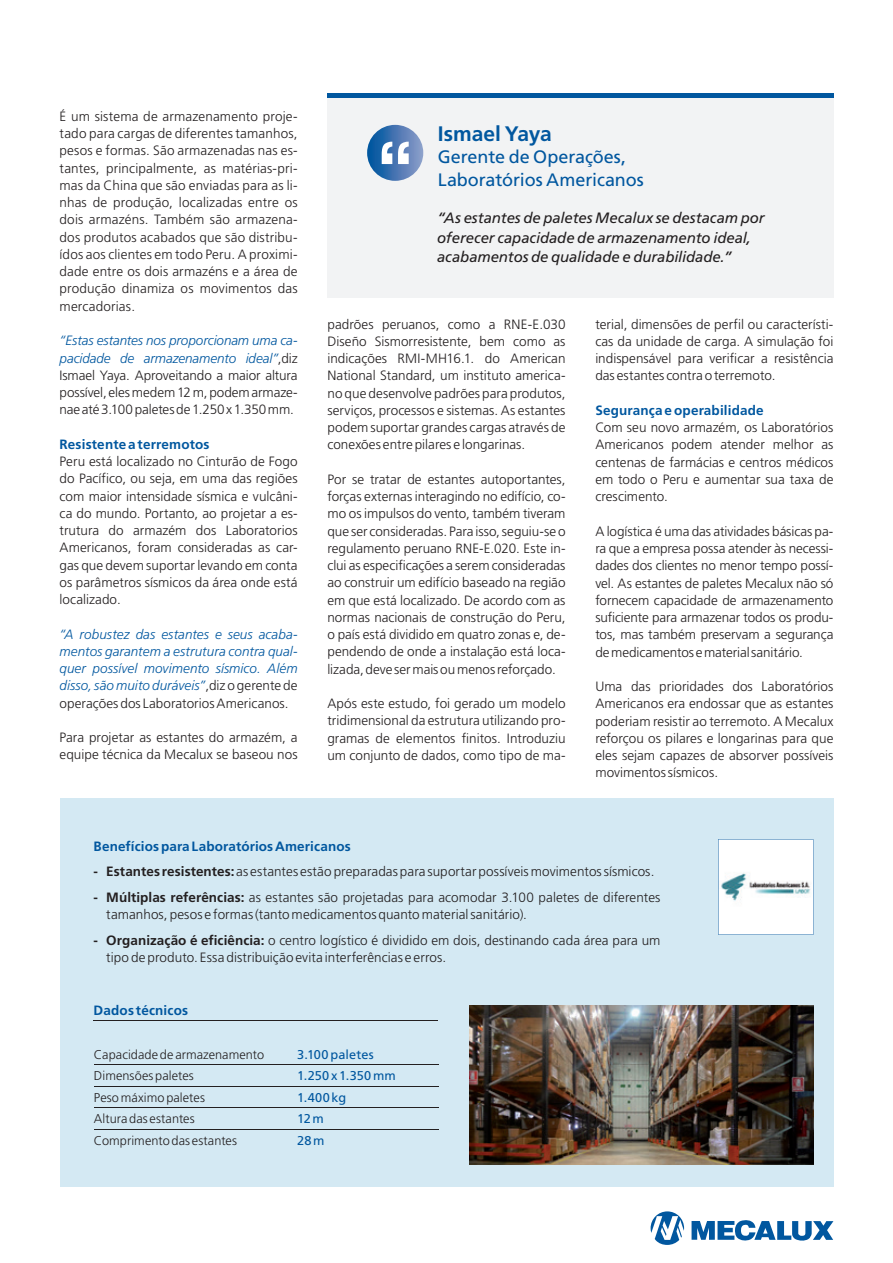
<style>
.page{position:relative;width:893px;height:1263px;background:#fff}
.page>*{position:absolute;margin:0;border:0;box-sizing:border-box;transform-origin:0 0}
.t1{font:700 21px "Frutiger LT Std";letter-spacing:-.005em;color:#01579f}
.t2{font:18px/22.5px "Frutiger LT Std";color:#01579f}
.t3{font:italic 15px/19.5px "Frutiger LT Std";letter-spacing:-.01em;color:#231f20}
.t4{font:300 13.5px/17.2px "Frutiger LT Std";letter-spacing:.005em;color:#231f20;text-align:justify}
.t5{font:italic 300 13.5px/17.2px "Frutiger LT Std";letter-spacing:.005em;color:#01579f;text-align:justify}
.t6{font:700 13.5px "Frutiger LT Std";letter-spacing:.01em;color:#01579f}
.t7{font:300 12.75px "Frutiger LT Std";letter-spacing:.005em;color:#231f20}
.t8{font:12.75px "Frutiger LT Std";letter-spacing:.01em;color:#01579f}
.s1{font-style:italic;color:#01579f}
.s2{font-style:normal;color:#231f20}
.s3{font-weight:700}
</style>
<div class="page">
<svg style="left:651px;top:1211px;width:33px;height:34px"></svg>
<svg style="left:692px;top:1220px;width:141px;height:21px"></svg>
<div style="left:327px;top:94px;width:506px;height:204px;background:#f2f3f4"></div>
<svg style="left:367px;top:125px;width:56px;height:56px;background:#4577b3"></svg>
<svg style="left:382px;top:142px;width:27px;height:22px"></svg>
<hr style="left:327px;top:94px;width:506px;height:4px;background:#01579f">
<div style="left:60px;top:798px;width:773px;height:388px;background:#d4e9f3"></div>
<svg style="left:718px;top:839px;width:96px;height:96px;background:#edf2f4"></svg>
<hr style="left:94px;top:1020px;width:190px;height:1px;background:#231f20">
<hr style="left:284px;top:1020px;width:153px;height:1px;background:#231f20">
<hr style="left:94px;top:1064px;width:203px;height:1px;background:#231f20">
<hr style="left:297px;top:1064px;width:141px;height:1px;background:#231f20">
<hr style="left:94px;top:1086px;width:203px;height:1px;background:#231f20">
<hr style="left:297px;top:1086px;width:141px;height:1px;background:#231f20">
<hr style="left:94px;top:1107px;width:203px;height:1px;background:#231f20">
<hr style="left:297px;top:1107px;width:141px;height:1px;background:#231f20">
<hr style="left:94px;top:1129px;width:203px;height:1px;background:#231f20">
<hr style="left:297px;top:1129px;width:141px;height:1px;background:#231f20">
<img style="left:469px;top:1005px;width:345px;height:160px">
<p class="t4" style="left:60px;top:108px;width:240px">É um sistema de armazenamento proje&shy;tado para cargas de diferentes tamanhos, pesos e formas. São armazenadas nas es&shy;tantes, principalmente, as matérias-pri&shy;mas da China que são enviadas para as li&shy;nhas de produção, localizadas entre os dois armazéns. Também são armazena&shy;dos produtos acabados que são distribu&shy;ídos aos clientes em todo Peru. A proximi&shy;dade entre os dois armazéns e a área de produção dinamiza os movimentos das mercadorias.</p>
<p class="t4" style="left:60px;top:332px;width:240px"><span class="s1">“Estas estantes nos proporcionam uma ca&shy;pacidade de armazenamento ideal”</span>,diz Ismael Yaya. Aproveitando a maior altura possível, eles medem 12 m, podem armaze&shy;nae até 3.100 paletes de 1.250 x 1.350 mm.</p>
<p class="t6" style="left:60px;top:436px;width:152px">Resistente a terremotos</p>
<p class="t4" style="left:60px;top:453px;width:240px">Peru está localizado no Cinturão de Fogo do Pacífico, ou seja, em uma das regiões com maior intensidade sísmica e vulcâni&shy;ca do mundo. Portanto, ao projetar a es&shy;trutura do armazém dos Laboratorios Americanos, foram consideradas as car&shy;gas que devem suportar levando em conta os parâmetros sísmicos da área onde está localizado.</p>
<p class="t5" style="left:60px;top:625px;width:240px">“A robustez das estantes e seus acaba&shy;mentos garantem a estrutura contra qual&shy;quer possível movimento sísmico. Além disso, são muito duráveis”<span class="s2">,diz o gerente de operações dos Laboratorios Americanos.</span></p>
<p class="t4" style="left:60px;top:729px;width:240px">Para projetar as estantes do armazém, a equipe técnica da Mecalux se baseou nos</p>
<h1 class="t1" style="left:438px;top:121px;width:115px">Ismael Yaya</h1>
<h2 class="t2" style="left:438px;top:146px;width:208px">Gerente de Operações,<br>Laboratórios Americanos</h2>
<p class="t3" style="left:437px;top:208px;width:329px">“As estantes de paletes Mecalux se destacam por oferecer capacidade de armazenamento ideal, acabamentos de qualidade e durabilidade.”</p>
<p class="t4" style="left:327px;top:315px;width:240px">padrões peruanos, como a RNE-E.030<br>Diseño Sismorresistente, bem como as indicações RMI-MH16.1. do American National Standard, um instituto america&shy;no que desenvolve padrões para produtos, serviços, processos e sistemas. As estantes podem suportar grandes cargas através de conexões entre pilares e longarinas.</p>
<p class="t4" style="left:327px;top:471px;width:240px">Por se tratar de estantes autoportantes, forças externas interagindo no edifício, co&shy;mo os impulsos do vento, também tiveram que ser consideradas. Para isso, seguiu-se o regulamento peruano RNE-E.020. Este in&shy;clui as especificações a serem consideradas ao construir um edifício baseado na região em que está localizado. De acordo com as normas nacionais de construção do Peru, o país está dividido em quatro zonas e, de&shy;pendendo de onde a instalação está loca&shy;lizada, deve ser mais ou menos reforçado.</p>
<p class="t4" style="left:327px;top:695px;width:240px">Após este estudo, foi gerado um modelo tridimensional da estrutura utilizando pro&shy;gramas de elementos finitos. Introduziu um conjunto de dados, como tipo de ma-</p>
<p class="t4" style="left:595px;top:316px;width:240px">terial, dimensões de perfil ou característi&shy;cas da unidade de carga. A simulação foi indispensável para verificar a resistência das estantes contra o terremoto.</p>
<p class="t6" style="left:595px;top:402px;width:170px">Segurança e operabilidade</p>
<p class="t4" style="left:595px;top:419px;width:240px">Com seu novo armazém, os Laboratórios Americanos podem atender melhor as centenas de farmácias e centros médicos em todo o Peru e aumentar sua taxa de crescimento.</p>
<p class="t4" style="left:595px;top:523px;width:240px">A logística é uma das atividades básicas pa&shy;ra que a empresa possa atender às necessi&shy;dades dos clientes no menor tempo possí&shy;vel. As estantes de paletes Mecalux não só fornecem capacidade de armazenamento suficiente para armazenar todos os produ&shy;tos, mas também preservam a segurança de medicamentos e material sanitário.</p>
<p class="t4" style="left:595px;top:678px;width:240px">Uma das prioridades dos Laboratórios Americanos era endossar que as estantes poderiam resistir ao terremoto. A Mecalux reforçou os pilares e longarinas para que eles sejam capazes de absorver possíveis movimentos sísmicos.</p>
<p class="t6" style="left:94px;top:838px;width:259px">Benefícios para Laboratórios Americanos</p>
<p class="t4" style="left:94px;top:863px;width:562px"><span class="s3">- Estantes resistentes:</span> as estantes estão preparadas para suportar possíveis movimentos sísmicos.</p>
<p class="t4" style="left:106px;top:889px;width:556px;text-indent:-13px"><span class="s3">- Múltiplas referências:</span> as estantes são projetadas para acomodar 3.100 paletes de diferentes tamanhos, pesos e formas (tanto medicamentos quanto material sanitário).</p>
<p class="t4" style="left:106px;top:932px;width:556px;text-indent:-13px"><span class="s3">- Organização é eficiência:</span> o centro logístico é dividido em dois, destinando cada área para um tipo de produto. Essa distribuição evita interferências e erros.</p>
<p class="t6" style="left:94px;top:1002px;width:96px">Dados técnicos</p>
<p class="t7" style="left:94px;top:1047px;width:172px">Capacidade de armazenamento</p>
<p class="t8" style="left:297px;top:1046px;width:78px">3.100 paletes</p>
<p class="t7" style="left:94px;top:1068px;width:102px">Dimensões paletes</p>
<p class="t8" style="left:297px;top:1068px;width:100px">1.250 x 1.350 mm</p>
<p class="t7" style="left:94px;top:1090px;width:113px">Peso máximo paletes</p>
<p class="t8" style="left:297px;top:1090px;width:51px">1.400 kg</p>
<p class="t7" style="left:94px;top:1111px;width:102px">Altura das estantes</p>
<p class="t8" style="left:297px;top:1111px;width:28px">12 m</p>
<p class="t7" style="left:94px;top:1133px;width:145px">Comprimento das estantes</p>
<p class="t8" style="left:297px;top:1133px;width:29px">28 m</p>
</div>
